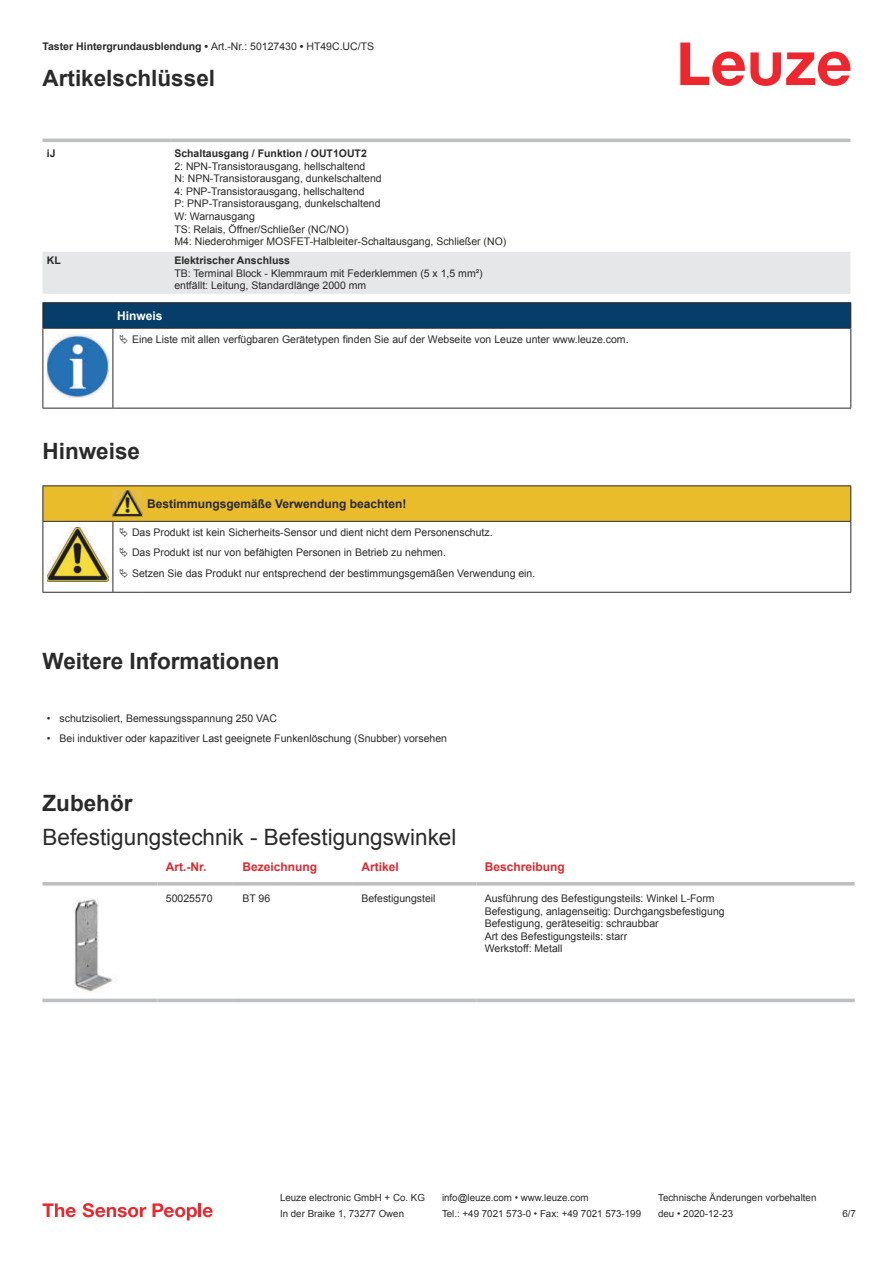
<style>
.page{position:relative;width:893px;height:1263px;background:#fff}
.page>*{position:absolute;margin:0;border:0;box-sizing:border-box;transform-origin:0 0}
.t1{font:700 22.5px "Arial";color:#2b292a}
.t2{font:22.5px "Arial";color:#2b292a}
.t3{font:700 12px "Arial";color:#db2a30}
.t4{font:700 12px "Arial";color:#2b292a}
.t5{font:700 12px "Arial";color:#fff}
.t6{font:10.5px/12.6px "Arial";color:#2b292a}
.t7{font:700 10.5px "Arial";color:#2b292a}
.t8{font:9.75px "Arial";color:#2b292a}
.s1{font-weight:400}
</style>
<div class="page">
<svg style="left:680px;top:43px;width:170px;height:43px"></svg>
<svg style="left:43px;top:138px;width:807px;height:1px"></svg>
<div style="left:43px;top:252px;width:807px;height:42px;background:#e6e7e9"></div>
<hr style="left:43px;top:139px;width:127px;height:3px;background:#bdbfc1">
<hr style="left:170px;top:139px;width:680px;height:3px;background:#bdbfc1">
<svg style="left:43px;top:885px;width:812px;height:118px"></svg>
<hr style="left:43px;top:882px;width:114px;height:3px;background:#bdbfc1">
<hr style="left:157px;top:882px;width:77px;height:3px;background:#bdbfc1">
<hr style="left:234px;top:882px;width:119px;height:3px;background:#bdbfc1">
<hr style="left:353px;top:882px;width:123px;height:3px;background:#bdbfc1">
<hr style="left:476px;top:882px;width:379px;height:3px;background:#bdbfc1">
<hr style="left:43px;top:999px;width:114px;height:3px;background:#bdbfc1">
<hr style="left:157px;top:999px;width:77px;height:3px;background:#bdbfc1">
<hr style="left:234px;top:999px;width:119px;height:3px;background:#bdbfc1">
<hr style="left:353px;top:999px;width:123px;height:3px;background:#bdbfc1">
<hr style="left:476px;top:999px;width:379px;height:3px;background:#bdbfc1">
<img style="left:65px;top:890px;width:53px;height:106px">
<svg style="left:43px;top:1203px;width:33px;height:14px"></svg>
<svg style="left:83px;top:1203px;width:63px;height:14px"></svg>
<svg style="left:153px;top:1203px;width:44px;height:17px"></svg>
<hr style="left:198px;top:1203px;width:3px;height:14px;background:#ed272d">
<svg style="left:203px;top:1207px;width:10px;height:10px"></svg>
<svg style="left:44px;top:329px;width:806px;height:79px"></svg>
<hr style="left:43px;top:302px;width:70px;height:1px;background:#2b292a">
<hr style="left:43px;top:328px;width:70px;height:1px;background:#2b292a">
<hr style="left:113px;top:302px;width:738px;height:1px;background:#2b292a">
<svg style="left:43px;top:303px;width:808px;height:25px;background:#063c67"></svg>
<hr style="left:113px;top:328px;width:738px;height:1px;background:#2b292a">
<hr style="left:43px;top:329px;width:1px;height:75px;background:#2b292a">
<hr style="left:113px;top:329px;width:1px;height:75px;background:#2b292a">
<hr style="left:850px;top:329px;width:1px;height:75px;background:#2b292a">
<hr style="left:43px;top:408px;width:70px;height:1px;background:#2b292a">
<hr style="left:113px;top:408px;width:738px;height:1px;background:#2b292a">
<img style="left:47px;top:335px;width:61px;height:62px">
<div style="left:115px;top:329px;width:734px;height:20px;background:#fff"></div>
<hr style="left:43px;top:485px;width:70px;height:1px;background:#2b292a">
<hr style="left:113px;top:485px;width:30px;height:1px;background:#2b292a">
<hr style="left:143px;top:485px;width:708px;height:1px;background:#2b292a">
<hr style="left:43px;top:592px;width:70px;height:1px;background:#2b292a">
<hr style="left:113px;top:592px;width:30px;height:1px;background:#2b292a">
<hr style="left:143px;top:592px;width:708px;height:1px;background:#2b292a">
<svg style="left:43px;top:486px;width:808px;height:106px"></svg>
<p class="t7" style="left:43px;top:43px;width:333px">Taster Hintergrundausblendung • <span class="s1">Art.-Nr.: 50127430</span> • <span class="s1">HT49C.UC/TS</span></p>
<h1 class="t1" style="left:43px;top:70px;width:174px">Artikelschlüssel</h1>
<p class="t7" style="left:47px;top:149px;width:10px">iJ</p>
<p class="t7" style="left:174px;top:149px;width:194px">Schaltausgang / Funktion / OUT1OUT2</p>
<p class="t6" style="left:174px;top:161px;width:334px">2: NPN-Transistorausgang, hellschaltend<br>N: NPN-Transistorausgang, dunkelschaltend<br>4: PNP-Transistorausgang, hellschaltend<br>P: PNP-Transistorausgang, dunkelschaltend<br>W: Warnausgang<br>TS: Relais, Öffner/Schließer (NC/NO)<br>M4: Niederohmiger MOSFET-Halbleiter-Schaltausgang, Schließer (NO)</p>
<p class="t7" style="left:47px;top:256px;width:15px">KL</p>
<p class="t7" style="left:174px;top:256px;width:117px">Elektrischer Anschluss</p>
<p class="t6" style="left:174px;top:267px;width:310px">TB: Terminal Block - Klemmraum mit Federklemmen (5 x 1,5 mm²) entfällt: Leitung, Standardlänge 2000 mm</p>
<p class="t5" style="left:117px;top:311px;width:47px">Hinweis</p>
<p class="t6" style="left:132px;top:334px;width:498px">Eine Liste mit allen verfügbaren Gerätetypen finden Sie auf der Webseite von Leuze unter www.leuze.com.</p>
<h1 class="t1" style="left:43px;top:443px;width:99px">Hinweise</h1>
<p class="t4" style="left:147px;top:499px;width:261px">Bestimmungsgemäße Verwendung beachten!</p>
<p class="t6" style="left:132px;top:523px;width:405px;line-height:20.2px">Das Produkt ist kein Sicherheits-Sensor und dient nicht dem Personenschutz.<br>Das Produkt ist nur von befähigten Personen in Betrieb zu nehmen.<br>Setzen Sie das Produkt nur entsprechend der bestimmungsgemäßen Verwendung ein.</p>
<h1 class="t1" style="left:43px;top:653px;width:239px">Weitere Informationen</h1>
<p class="t6" style="left:47px;top:713px;width:232px">• schutzisoliert, Bemessungsspannung 250 VAC</p>
<p class="t6" style="left:47px;top:733px;width:402px">• Bei induktiver oder kapazitiver Last geeignete Funkenlöschung (Snubber) vorsehen</p>
<h1 class="t1" style="left:43px;top:795px;width:92px">Zubehör</h1>
<h1 class="t2" style="left:43px;top:828px;width:415px">Befestigungstechnik - Befestigungswinkel</h1>
<p class="t3" style="left:166px;top:862px;width:42px">Art.-Nr.</p>
<p class="t3" style="left:242px;top:862px;width:76px">Bezeichnung</p>
<p class="t3" style="left:361px;top:862px;width:39px">Artikel</p>
<p class="t3" style="left:485px;top:862px;width:82px">Beschreibung</p>
<p class="t6" style="left:166px;top:893px;width:48px">50025570</p>
<p class="t6" style="left:242px;top:893px;width:29px">BT 96</p>
<p class="t6" style="left:361px;top:893px;width:76px">Befestigungsteil</p>
<p class="t6" style="left:485px;top:893px;width:241px">Ausführung des Befestigungsteils: Winkel L-Form Befestigung, anlagenseitig: Durchgangsbefestigung Befestigung, geräteseitig: schraubbar<br>Art des Befestigungsteils: starr<br>Werkstoff: Metall</p>
<p class="t8" style="left:280px;top:1194px;width:146px">Leuze electronic GmbH + Co. KG</p>
<p class="t8" style="left:442px;top:1194px;width:148px">info@leuze.com • www.leuze.com</p>
<p class="t8" style="left:658px;top:1194px;width:160px">Technische Änderungen vorbehalten</p>
<p class="t8" style="left:280px;top:1210px;width:126px">In der Braike 1, 73277 Owen</p>
<p class="t8" style="left:442px;top:1210px;width:201px">Tel.: +49 7021 573-0 • Fax: +49 7021 573-199</p>
<p class="t8" style="left:658px;top:1210px;width:76px">deu • 2020-12-23</p>
<p class="t8" style="left:842px;top:1210px;width:15px">6 /7</p>
</div>
